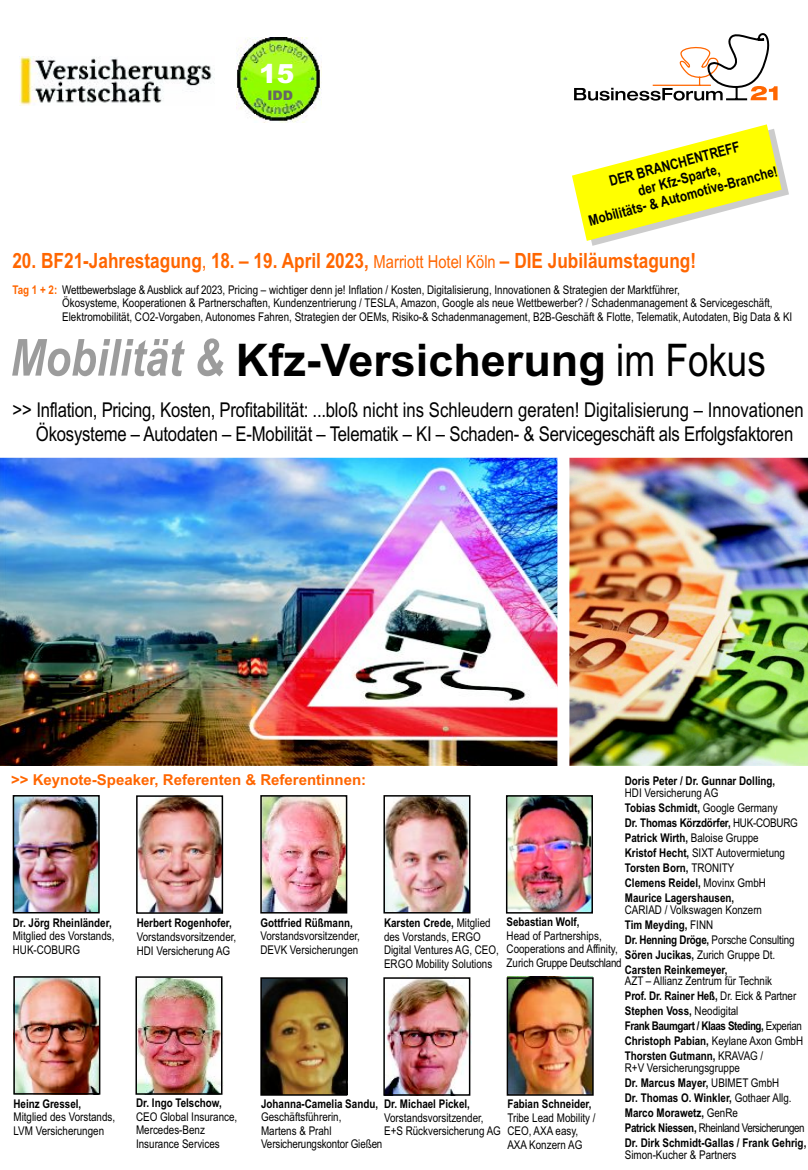
<style>
.page{position:relative;width:808px;height:1170px;background:#fff}
.page>*{position:absolute;margin:0;border:0;box-sizing:border-box;transform-origin:0 0}
.t1{font:700 45px "Arial";color:#000}
.t2{font:900 26.4px "Arial";color:#fff}
.t3{font:700 21px "Arial Narrow";color:#f60}
.t4{font:20.4px/23.5px "Arial Narrow";letter-spacing:-.01em;color:#000}
.t5{font:18px "Arial Narrow";color:#f60}
.t6{font:700 15px "Arial";color:#f60}
.t7{font:700 14.55px/16.5px "Arial Narrow";color:#000;text-align:center}
.t8{font:900 13.2px "Arial";color:#666}
.t9{font:12px/13.6px "Arial Narrow";color:#000}
.t10{font:700 12px/15px "Arial Narrow";color:#000}
.s1{font-weight:700;color:#f60}
.s2{font-weight:400}
.s3{font-weight:700;font-size:21px}
.s4{font-family:"Arial Narrow";font-style:italic;font-size:51px;color:#9c9c9c}
.s5{font-family:"Arial Narrow";font-weight:400}
.s6{font-weight:700}
</style>
<div class="page">
<img style="left:263px;top:798px;width:81px;height:112px">
<svg style="left:572px;top:124px;width:217px;height:122px"></svg>
<svg style="left:574px;top:33px;width:203px;height:68px"></svg>
<img style="left:139px;top:798px;width:81px;height:112px">
<img style="left:19px;top:57px;width:195px;height:48px">
<img style="left:236px;top:37px;width:85px;height:85px">
<img style="left:16px;top:798px;width:81px;height:112px">
<div style="left:13px;top:795px;width:87px;height:118px;border:2px solid #000"></div>
<div style="left:136px;top:795px;width:87px;height:118px;border:2px solid #000"></div>
<div style="left:260px;top:795px;width:87px;height:118px;border:2px solid #000"></div>
<svg style="left:0;top:765px;width:808px;height:1px"></svg>
<img style="left:569px;top:457px;width:239px;height:308px">
<img style="left:0;top:457px;width:557px;height:308px">
<div style="left:557px;top:455px;width:12px;height:313px;background:#fff"></div>
<img style="left:386px;top:798px;width:81px;height:112px">
<img style="left:386px;top:977px;width:85px;height:118px">
<img style="left:16px;top:979px;width:81px;height:112px">
<div style="left:13px;top:976px;width:87px;height:118px;border:2px solid #000"></div>
<img style="left:263px;top:980px;width:81px;height:112px">
<div style="left:383px;top:977px;width:87px;height:118px;border:2px solid #000"></div>
<img style="left:138px;top:977px;width:86px;height:117px">
<div style="left:135px;top:976px;width:87px;height:118px;border:2px solid #000"></div>
<div style="left:260px;top:977px;width:87px;height:118px;border:2px solid #000"></div>
<div style="left:383px;top:795px;width:87px;height:118px;border:2px solid #000"></div>
<img style="left:509px;top:798px;width:81px;height:112px">
<div style="left:506px;top:795px;width:87px;height:118px;border:2px solid #000"></div>
<img style="left:507px;top:976px;width:86px;height:116px">
<div style="left:507px;top:977px;width:87px;height:118px;border:2px solid #000"></div>
<h2 class="t2" style="left:259px;top:64px;width:37px">15</h2>
<p class="t8" style="left:267px;top:90px;width:27px">IDD</p>
<p class="t7" style="left:578px;top:182px;width:196px;rotate:-15deg">DER BRANCHENTREFF<br>der Kfz-Sparte,<br>Mobilitäts- &amp; Automotive-Branche!</p>
<h3 class="t3" style="left:514px;top:252px;width:183px">DIE Jubiläumstagung!</h3>
<p class="t9" style="left:12px;top:283px;width:669px"><span class="s1">Tag 1 + 2:</span> Wettbewerbslage &amp; Ausblick auf 2023, Pricing – wichtiger denn je! Inflation / Kosten, Digitalisierung, Innovationen &amp; Strategien der Marktführer,</p>
<h3 class="t3" style="left:12px;top:252px;width:224px">20. BF21-Jahrestagung<span class="s2">,</span> 18.</h3>
<h3 class="t5" style="left:239px;top:254px;width:272px"><span class="s3">– 19. April 2023</span> Marriott Hotel Köln <span class="s3">–</span></h3>
<p class="t9" style="left:62px;top:297px;width:732px">Ökosysteme, Kooperationen &amp; Partnerschaften, Kundenzentrierung / TESLA, Amazon, Google als neue Wettbewerber? / Schadenmanagement &amp; Servicegeschäft,<br>Elektromobilität, CO2-Vorgaben, Autonomes Fahren, Strategien der OEMs, Risiko-&amp; Schadenmanagement, B2B-Geschäft &amp; Flotte, Telematik, Autodaten, Big Data &amp; KI</p>
<h3 class="t3" style="left:364px;top:252px;width:6px">,</h3>
<h1 class="t1" style="left:10px;top:343px;width:757px"><span class="s4">Mobilität &amp;</span> Kfz-Versicherung <span class="s5">im Fokus</span></h1>
<h3 class="t4" style="left:36px;top:400px;width:769px;text-indent:-23px">&gt;&gt; Inflation, Pricing, Kosten, Profitabilität: ...bloß nicht ins Schleudern geraten! Digitalisierung – Innovationen<br>Ökosysteme – Autodaten – E-Mobilität – Telematik – KI – Schaden- &amp; Servicegeschäft als Erfolgsfaktoren</h3>
<p class="t6" style="left:11px;top:774px;width:357px">&gt;&gt; Keynote-Speaker, Referenten &amp; Referentinnen:</p>
<p class="t10" style="left:625px;top:774px;width:152px">Doris Peter / Dr. Gunnar Dolling,</p>
<p class="t10" style="left:625px;top:786px;width:175px"><span class="s2">HDI Versicherung AG<br></span>Tobias Schmidt, <span class="s2">Google Germany<br></span>Dr. Thomas Körzdörfer, <span class="s2">HUK-COBURG<br></span>Patrick Wirth, <span class="s2">Baloise Gruppe<br></span>Kristof Hecht, <span class="s2">SIXT Autovermietung<br></span>Torsten Born, <span class="s2">TRONITY<br></span>Clemens Reidel, <span class="s2">Movinx GmbH<br></span>Maurice Lagershausen,</p>
<p class="t9" style="left:625px;top:902px;width:171px;line-height:15px">CARIAD / Volkswagen Konzern<br><span class="s6">Tim Meyding,</span> FINN<br><span class="s6">Dr. Henning Dröge,</span> Porsche Consulting<br><span class="s6">Sören Jucikas,</span> Zurich Gruppe Dt.<br><span class="s6">Carsten Reinkemeyer,</span></p>
<p class="t10" style="left:625px;top:974px;width:180px"><span class="s2">AZT – Allianz Zentrum für Technik<br></span>Prof. Dr. Rainer Heß, <span class="s2">Dr. Eick &amp; Partner </span>Stephen Voss, <span class="s2">Neodigital<br></span>Frank Baumgart / Klaas Steding, <span class="s2">Experian </span>Christoph Pabian, <span class="s2">Keylane Axon GmbH </span>Thorsten Gutmann, <span class="s2">KRAVAG /</span></p>
<p class="t10" style="left:625px;top:1061px;width:183px"><span class="s2">R+V Versicherungsgruppe<br></span>Dr. Marcus Mayer, <span class="s2">UBIMET GmbH<br></span>Dr. Thomas O. Winkler, <span class="s2">Gothaer Allg.<br></span>Marco Morawetz, <span class="s2">GenRe<br></span>Patrick Niessen, <span class="s2">Rheinland Versicherungen </span>Dr. Dirk Schmidt-Gallas / Frank Gehrig,</p>
<p class="t9" style="left:625px;top:1148px;width:113px">Simon-Kucher &amp; Partners</p>
<p class="t10" style="left:506px;top:915px;width:75px">Sebastian Wolf,</p>
<p class="t9" style="left:506px;top:929px;width:117px">Head of Partnerships,<br>Cooperations and Affinity,<br>Zurich Gruppe Deutschland</p>
<p class="t10" style="left:13px;top:916px;width:100px">Dr. Jörg Rheinländer,</p>
<p class="t9" style="left:13px;top:930px;width:103px">Mitglied des Vorstands,<br>HUK-COBURG</p>
<p class="t10" style="left:260px;top:916px;width:94px">Gottfried Rüßmann,</p>
<p class="t9" style="left:260px;top:930px;width:101px">Vorstandsvorsitzender,<br>DEVK Versicherungen</p>
<p class="t9" style="left:384px;top:916px;width:116px"><span class="s6">Karsten Crede,</span> Mitglied des Vorstands, ERGO<br>Digital Ventures AG, CEO,<br>ERGO Mobility Solutions</p>
<p class="t10" style="left:137px;top:916px;width:97px">Herbert Rogenhofer,</p>
<p class="t9" style="left:137px;top:930px;width:101px">Vorstandsvorsitzender,<br>HDI Versicherung AG</p>
<p class="t10" style="left:136px;top:1096px;width:87px">Dr. Ingo Telschow,</p>
<p class="t9" style="left:136px;top:1110px;width:103px">CEO Global Insurance,<br>Mercedes-Benz<br>Insurance Services</p>
<p class="t10" style="left:261px;top:1096px;width:119px">Johanna-Camelia Sandu,</p>
<p class="t9" style="left:261px;top:1111px;width:123px">Geschäftsführerin,<br>Martens &amp; Prahl<br>Versicherungskontor Gießen</p>
<p class="t10" style="left:14px;top:1097px;width:69px">Heinz Gressel,</p>
<p class="t9" style="left:14px;top:1111px;width:103px">Mitglied des Vorstands,<br>LVM Versicherungen</p>
<p class="t10" style="left:507px;top:1097px;width:86px">Fabian Schneider,</p>
<p class="t10" style="left:384px;top:1097px;width:87px">Dr. Michael Pickel,</p>
<p class="t9" style="left:384px;top:1111px;width:118px">Vorstandsvorsitzender,<br>E+S Rückversicherung AG</p>
<p class="t9" style="left:507px;top:1111px;width:90px">Tribe Lead Mobility /<br>CEO, AXA easy,<br>AXA Konzern AG</p>
</div>
